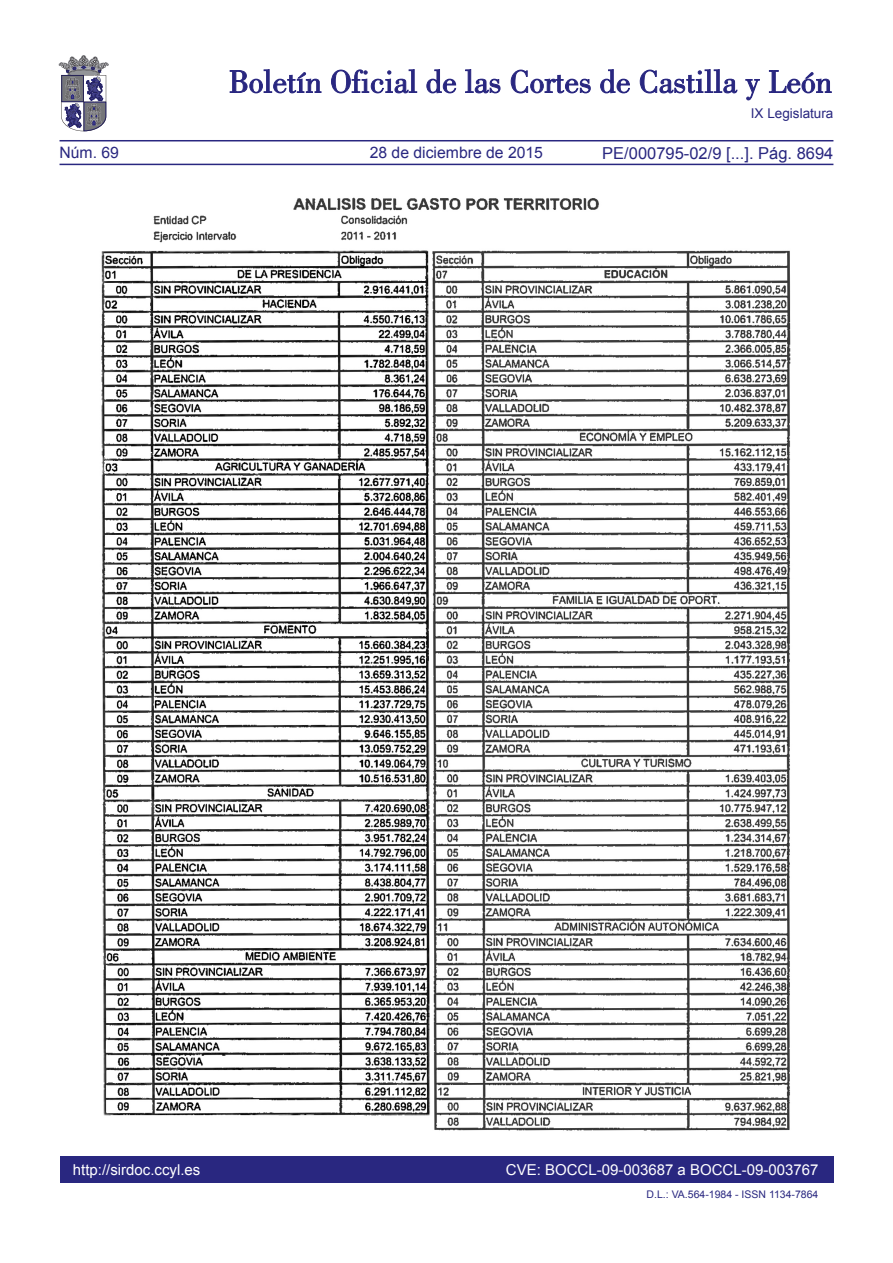
<style>
.page{position:relative;width:893px;height:1263px;background:#fff}
.page>*{position:absolute;margin:0;border:0;box-sizing:border-box;transform-origin:0 0}
.t1{font:16.5px "Arial";color:#292780}
.t2{font:15.75px "Arial";color:#292780}
.t3{font:15px "Arial";color:#fff}
.t4{font:13.5px "Arial";color:#292780}
.TEXTO_NORMAL{font:10.5px "Arial";color:#292780}
</style>
<div class="page">
<div style="left:60px;top:1157px;width:773px;height:26px;background:#292780"></div>
<hr style="left:60px;top:164px;width:773px;height:1px;background:#292780">
<hr style="left:60px;top:140px;width:773px;height:1px;background:#292780">
<svg style="left:230px;top:69px;width:91px;height:24px"></svg>
<svg style="left:331px;top:69px;width:86px;height:24px"></svg>
<svg style="left:426px;top:69px;width:30px;height:24px"></svg>
<svg style="left:465px;top:69px;width:35px;height:24px"></svg>
<svg style="left:511px;top:70px;width:80px;height:23px"></svg>
<svg style="left:600px;top:69px;width:30px;height:24px"></svg>
<svg style="left:640px;top:69px;width:97px;height:24px"></svg>
<svg style="left:745px;top:79px;width:15px;height:21px"></svg>
<svg style="left:769px;top:70px;width:62px;height:23px"></svg>
<svg style="left:59px;top:55px;width:49px;height:76px"></svg>
<img style="left:101px;top:197px;width:690px;height:934px">
<p class="t2" style="left:60px;top:142px;width:61px">Núm. 69</p>
<p class="t2" style="left:370px;top:142px;width:175px">28 de diciembre de 2015</p>
<p class="t4" style="left:751px;top:105px;width:84px">IX Legislatura</p>
<p class="t1" style="left:602px;top:142px;width:233px">PE/000795‑02/9 [...]. Pág. 8694</p>
<p class="t3" style="left:73px;top:1159px;width:129px">http://sirdoc.ccyl.es</p>
<p class="t3" style="left:506px;top:1159px;width:314px">CVE: BOCCL-09-003687 a BOCCL-09-003767</p>
<p class="TEXTO_NORMAL" style="left:647px;top:1188px;width:173px">D.L.: VA.564-1984 - ISSN 1134-7864</p>
</div>
